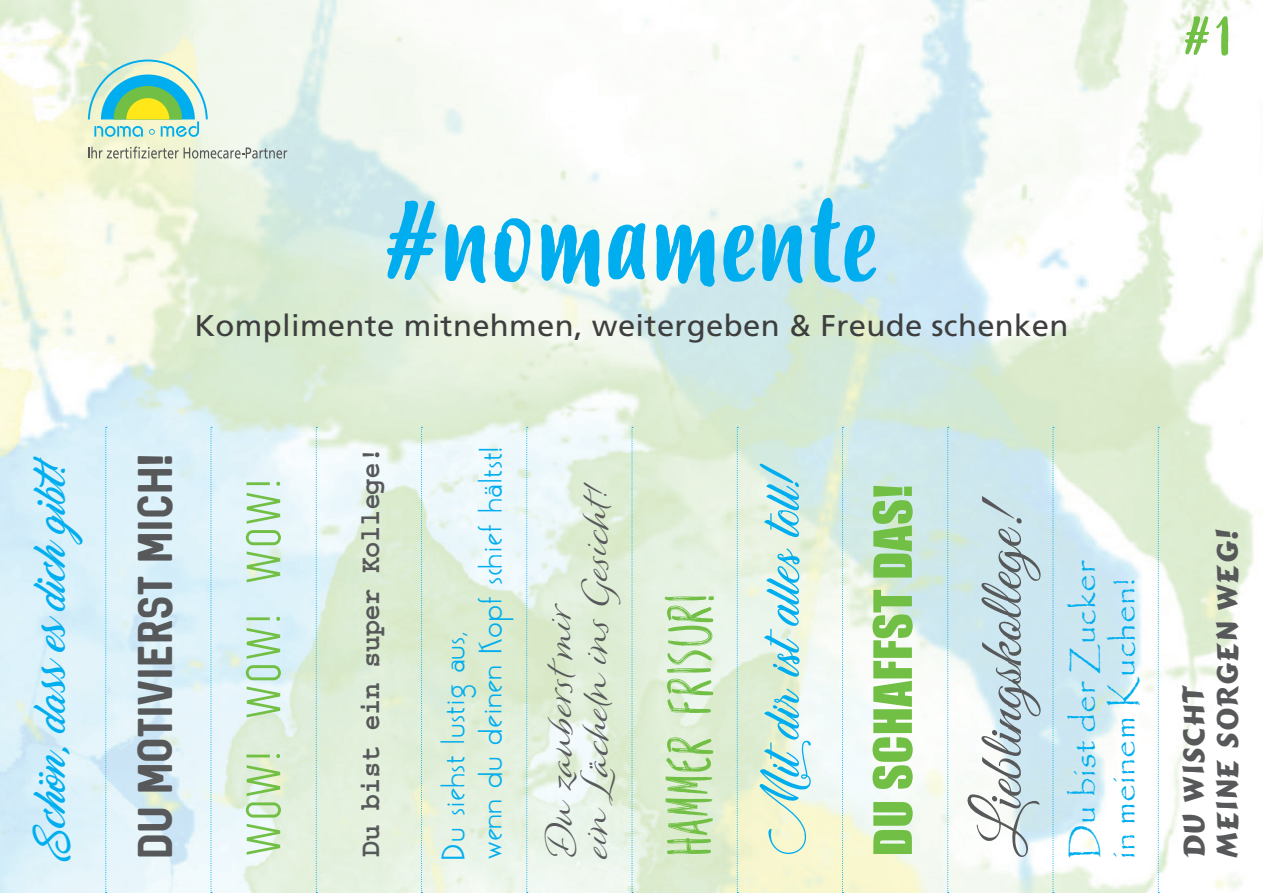
<style>
.page{position:relative;width:1263px;height:893px;background:#fff}
.page>*{position:absolute;margin:0;border:0;box-sizing:border-box;transform-origin:0 0}
.t1{font:108.45px "Budidaya";letter-spacing:.01em;color:#00aeef;scale:1.04 1}
.t2{font:62.7px "Great Vibes";color:#57585a;scale:1.04 1}
.t3{font:59.1px "REIS";letter-spacing:.01em;color:#71bf44;scale:1.04 1}
.t4{font:58.2px "Qwerty Ability Personal Use";color:#00aeef;scale:1.04 1}
.t5{font:52.8px "Budidaya";color:#71bf44;scale:1.04 1}
.t6{font:52.5px "Wask New";letter-spacing:.01em;color:#71bf44;scale:1.04 1}
.t7{font:48.75px "Impact";letter-spacing:.01em;color:#71bf44;scale:1.04 1}
.t8{font:39px "Sequel";letter-spacing:.01em;color:#57585a;scale:1.04 1}
.t9{font:33.9px/39.8px "Papyrus";letter-spacing:.01em;color:#00aeef;scale:1.04 1}
.t10{font:32.4px/36px "Winsome";color:#57585a;scale:1.04 1}
.t11{font:700 32.1px/37.5px "Gattaso";letter-spacing:.01em;color:#00aeef;scale:1.04 1}
.t12{font:32.1px "Marguerite";color:#00aeef;scale:1.04 1}
.t13{font:30.3px/33.8px "Casanostra Normal";letter-spacing:.01em;color:#57585a;scale:1.04 1}
.t14{font:30px "Frutiger";letter-spacing:.01em;color:#3e3e3f;scale:1.04 1}
.t15{font:700 28.5px "Courier Std";letter-spacing:-.02em;color:#57585a;scale:.95 1}
</style>
<div class="page">
<img style="left:0;top:0;width:1263px;height:893px">
<svg style="left:105px;top:427px;width:2px;height:466px"></svg>
<svg style="left:210px;top:427px;width:2px;height:466px"></svg>
<svg style="left:316px;top:427px;width:1px;height:466px"></svg>
<svg style="left:421px;top:427px;width:1px;height:466px"></svg>
<svg style="left:526px;top:427px;width:2px;height:466px"></svg>
<svg style="left:631px;top:427px;width:2px;height:466px"></svg>
<svg style="left:737px;top:427px;width:1px;height:466px"></svg>
<svg style="left:842px;top:427px;width:1px;height:466px"></svg>
<svg style="left:947px;top:427px;width:2px;height:466px"></svg>
<svg style="left:1052px;top:427px;width:2px;height:466px"></svg>
<svg style="left:1158px;top:427px;width:1px;height:466px"></svg>
<svg style="left:88px;top:60px;width:120px;height:77px;background:#a5daba"></svg>
<svg style="left:88px;top:147px;width:199px;height:12px;background:#c4c9b9"></svg>
<h3 class="t5" style="left:1184px;top:7px;width:47px">#1</h3>
<h1 class="t1" style="left:385px;top:182px;width:475px">#nomamente</h1>
<p class="t14" style="left:195px;top:308px;width:842px">Komplimente mitnehmen, weitergeben &amp; Freude schenken</p>
<p class="t12" style="left:35px;top:856px;width:388px;rotate:-90deg">Schön, dass es dich gibt!</p>
<p class="t8" style="left:129px;top:859px;width:392px;rotate:-90deg">DU MOTIVIERST MICH!</p>
<h3 class="t6" style="left:235px;top:857px;width:366px;rotate:-90deg">WOW! WOW! WOW!</h3>
<p class="t15" style="left:355px;top:857px;width:433px;rotate:-90deg">Du bist ein super Kollege!</p>
<p class="t11" style="left:434px;top:859px;width:397px;rotate:-90deg">Du siehst lustig aus,<br>wenn du deinen Kopf schief hältst!</p>
<p class="t10" style="left:541px;top:856px;width:361px;rotate:-90deg">Du zauberstmir<br>ein Lächeln ins Gesicht!</p>
<h3 class="t3" style="left:657px;top:856px;width:253px;rotate:-90deg">HAMMER FRISUR!</h3>
<h3 class="t4" style="left:754px;top:856px;width:379px;rotate:-90deg">Mitdir istalles toll!</h3>
<h3 class="t7" style="left:855px;top:856px;width:358px;rotate:-90deg">DU SCHAFFST DAS!</h3>
<h2 class="t2" style="left:967px;top:857px;width:348px;rotate:-90deg">Lieblingskollege!</h2>
<p class="t9" style="left:1063px;top:859px;width:288px;rotate:-90deg">Du bist der Zucker in meinem Kuchen!</p>
<p class="t13" style="left:1175px;top:859px;width:320px;rotate:-90deg">Du wischt<br>meine Sorgen weg!</p>
</div>
